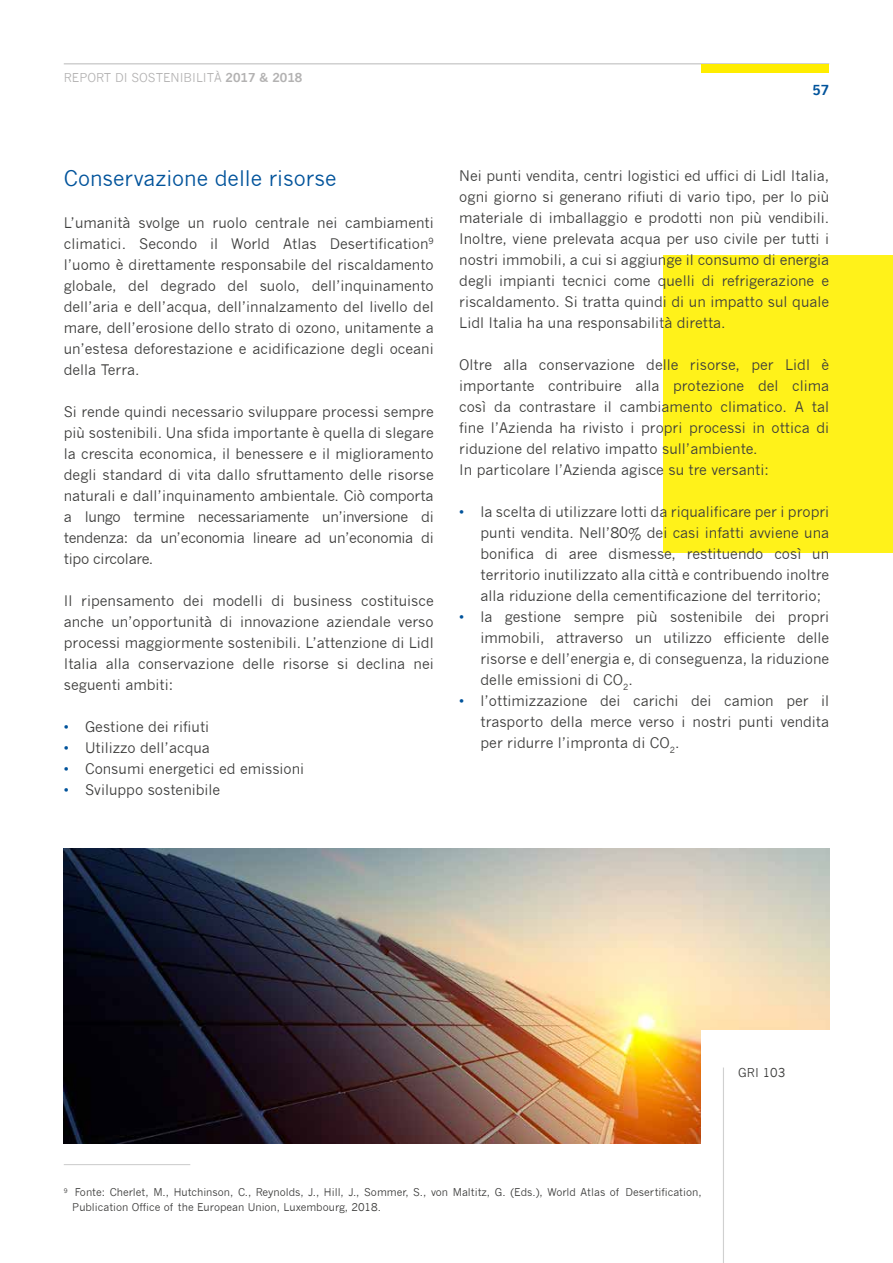
<style>
.page{position:relative;width:893px;height:1263px;background:#fff}
.page>*{position:absolute;margin:0;border:0;box-sizing:border-box;transform-origin:0 0}
.t1{font:21px "News Gothic";color:#00539b}
.t2{font:14.25px/21px "News Gothic";color:#3c3c3b;text-align:justify}
.t3{font:700 13.5px "News Gothic";color:#00539b}
.t4{font:12px "News Gothic";color:#b3b2b2}
.t5{font:12px "News Gothic";color:#3c3c3b}
.t6{font:10.5px/15px "News Gothic";color:#3c3c3b}
.s1{font-weight:700}
.s2{color:#00539b}
</style>
<div class="page">
<hr style="left:64px;top:63px;width:765px;height:2px;background:#d0d0d0">
<div style="left:702px;top:64px;width:127px;height:9px;background:#ffed00"></div>
<img style="left:64px;top:849px;width:765px;height:294px">
<div style="left:663px;top:255px;width:230px;height:298px;background:#fff21a"></div>
<div style="left:702px;top:1030px;width:191px;height:233px;background:#fff"></div>
<hr style="left:723px;top:1067px;width:1px;height:196px;background:#d0d0d0">
<hr style="left:64px;top:1164px;width:126px;height:1px;background:#d0d0d0">
<p class="t4" style="left:64px;top:71px;width:240px">REPORT DI SOSTENIBILITÀ <span class="s1">2017 &amp; 2018</span></p>
<p class="t3" style="left:812px;top:82px;width:18px">57</p>
<h1 class="t1" style="left:64px;top:166px;width:274px">Conservazione delle risorse</h1>
<p class="t2" style="left:64px;top:212px;width:371px">L’umanità svolge un ruolo centrale nei cambiamenti climatici. Secondo il World Atlas Desertification<sup>9 </sup>l’uomo è direttamente responsabile del riscaldamento globale, del degrado del suolo, dell’inquinamento dell’aria e dell’acqua, dell’innalzamento del livello del mare, dell’erosione dello strato di ozono, unitamente a un’estesa deforestazione e acidificazione degli oceani della Terra.</p>
<p class="t2" style="left:64px;top:401px;width:371px">Si rende quindi necessario sviluppare processi sempre più sostenibili. Una sfida importante è quella di slegare la crescita economica, il benessere e il miglioramento degli standard di vita dallo sfruttamento delle risorse naturali e dall’inquinamento ambientale. Ciò comporta a lungo termine necessariamente un’inversione di tendenza: da un’economia lineare ad un’economia di tipo circolare.</p>
<p class="t2" style="left:64px;top:590px;width:371px">Il ripensamento dei modelli di business costituisce anche un’opportunità di innovazione aziendale verso processi maggiormente sostenibili. L’attenzione di Lidl Italia alla conservazione delle risorse si declina nei seguenti ambiti:</p>
<p class="t2" style="left:64px;top:716px;width:147px"><span class="s2">•</span> Gestione dei rifiuti</p>
<p class="t2" style="left:64px;top:737px;width:148px"><span class="s2">•</span> Utilizzo dell’acqua</p>
<p class="t2" style="left:64px;top:758px;width:242px"><span class="s2">•</span> Consumi energetici ed emissioni</p>
<p class="t2" style="left:64px;top:779px;width:158px"><span class="s2">•</span> Sviluppo sostenibile</p>
<p class="t2" style="left:459px;top:165px;width:371px">Nei punti vendita, centri logistici ed uffici di Lidl Italia, ogni giorno si generano rifiuti di vario tipo, per lo più materiale di imballaggio e prodotti non più vendibili.<br>Inoltre, viene prelevata acqua per uso civile per tutti i nostri immobili, a cui si aggiunge il consumo di energia degli impianti tecnici come quelli di refrigerazione e riscaldamento. Si tratta quindi di un impatto sul quale Lidl Italia ha una responsabilità diretta.</p>
<p class="t2" style="left:459px;top:354px;width:371px;text-align:left">Oltre alla conservazione delle risorse, per Lidl è importante contribuire alla protezione del clima così da contrastare il cambiamento climatico. A tal fine l’Azienda ha rivisto i propri processi in ottica di riduzione del relativo impatto sull’ambiente.<br>In particolare l’Azienda agisce su tre versanti:</p>
<p class="t2" style="left:480px;top:501px;width:350px;text-indent:-21px"><span class="s2">•</span> la scelta di utilizzare lotti da riqualificare per i propri punti vendita. Nell’80% dei casi infatti avviene una bonifica di aree dismesse, restituendo così un territorio inutilizzato alla città e contribuendo inoltre alla riduzione della cementificazione del territorio;</p>
<p class="t2" style="left:480px;top:606px;width:350px;text-indent:-21px"><span class="s2">•</span> la gestione sempre più sostenibile dei propri immobili, attraverso un utilizzo efficiente delle risorse e dell’energia e, di conseguenza, la riduzione delle emissioni di CO<sub>2</sub>.</p>
<p class="t2" style="left:480px;top:690px;width:350px;text-indent:-21px"><span class="s2">•</span> l’ottimizzazione dei carichi dei camion per il trasporto della merce verso i nostri punti vendita per ridurre l’impronta di CO<sub>2</sub>.</p>
<p class="t5" style="left:738px;top:1066px;width:48px">GRI 103</p>
<p class="t6" style="left:72px;top:1185px;width:631px;text-indent:-8px"><sup>9</sup> Fonte: Cherlet, M., Hutchinson, C., Reynolds, J., Hill, J., Sommer, S., von Maltitz, G. (Eds.), World Atlas of Desertification,<br>Publication Office of the European Union, Luxembourg, 2018.</p>
</div>
